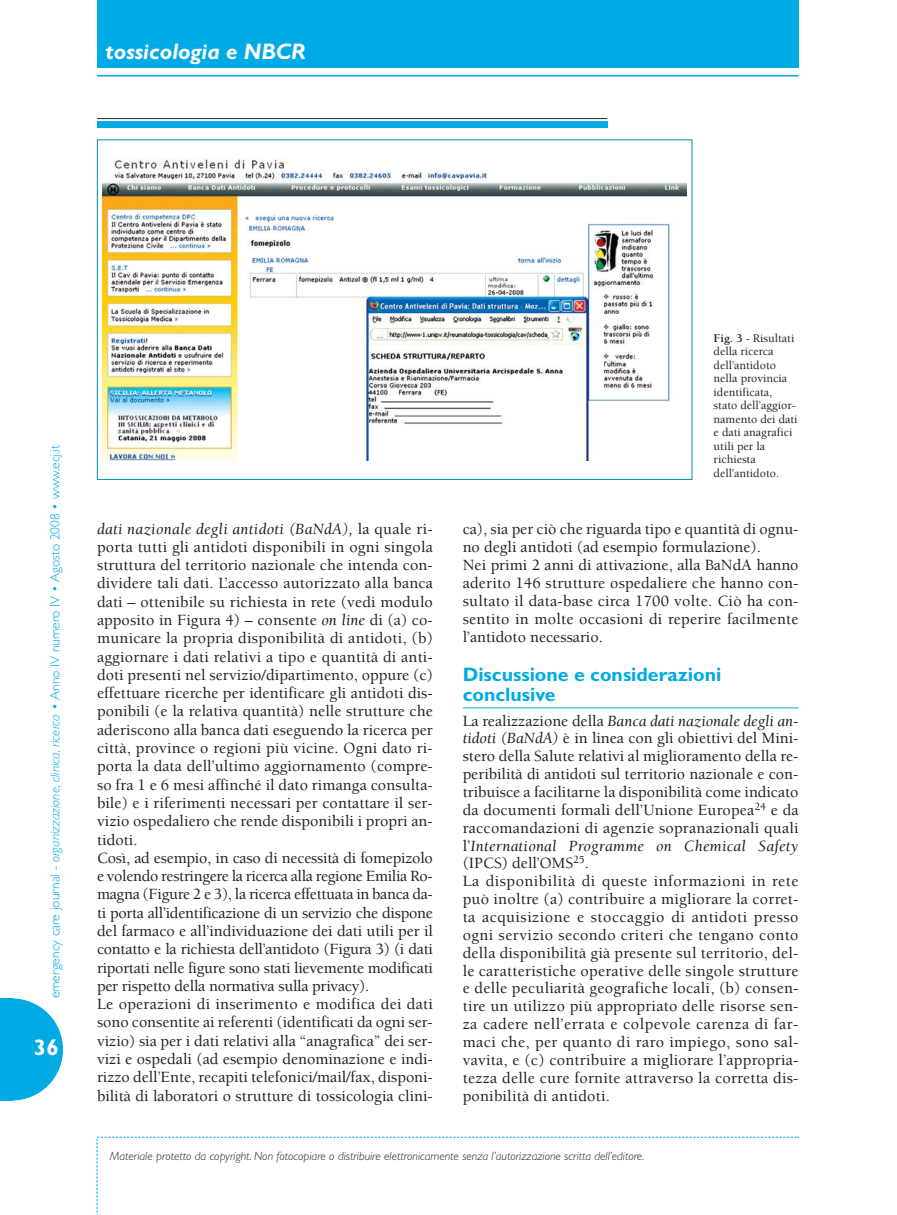
<style>
.page{position:relative;width:897px;height:1215px;background:#fff}
.page>*{position:absolute;margin:0;border:0;box-sizing:border-box;transform-origin:0 0}
.t1{font:italic 700 22.5px "Gill Sans";color:#fff}
.t2{font:700 22.5px "Gill Sans";color:#fff}
.t3{font:700 19.5px/20.2px "Gill Sans";color:#00aae5}
.t4{font:500 16.05px/18.3px "Berkeley";letter-spacing:.005em;color:#231f20}
.t5{font:300 13.5px "Gill Sans";color:#00aae5}
.t6{font:500 12px/13.5px "Berkeley";color:#231f20}
.t7{font:italic 300 12px "Gill Sans";color:#231f20}
.s1{font-style:italic}
.s2{font-weight:700}
.s3{font-weight:400;font-style:italic}
</style>
<div class="page">
<svg style="left:97px;top:1137px;width:702px;height:78px"></svg>
<div style="left:97px;top:0;width:702px;height:67px;background:#00aae5"></div>
<hr style="left:97px;top:75px;width:702px;height:2px;background:#00aae5">
<svg style="left:12px;top:998px;width:51px;height:103px"></svg>
<div style="left:0;top:998px;width:12px;height:103px;background:#00aae5"></div>
<hr style="left:463px;top:708px;width:336px;height:1px;background:#00aae5">
<img style="left:103px;top:159px;width:584px;height:301px">
<div style="left:97px;top:121px;width:510px;height:7px;background:#00aae5"></div>
<hr style="left:97px;top:118px;width:510px;height:1px;background:#231f20">
<h1 class="t1" style="left:106px;top:44px;width:202px">tossicologia e NBCR</h1>
<p class="t5" style="left:50px;top:998px;width:555px;rotate:-90deg">emergency care journal - <span class="s1">organizzazione, clinica, ricerca •</span> Anno IV numero IV • Agosto 2008 • www.ecj.it</p>
<h1 class="t2" style="left:34px;top:1039px;width:26px">36</h1>
<p class="t6" style="left:714px;top:332px;width:85px"><span class="s2">Fig. 3</span> - Risultati della ricerca dell’antidoto nella provincia identificata, stato dell’aggior&shy;namento dei dati e dati anagrafici utili per la richiesta dell’antidoto.</p>
<p class="t4" style="left:97px;top:521px;width:337px"><span class="s3">dati nazionale degli antidoti (BaNdA),</span> la quale ri&shy;porta tutti gli antidoti disponibili in ogni singola struttura del territorio nazionale che intenda con&shy;dividere tali dati. L’accesso autorizzato alla banca dati – ottenibile su richiesta in rete (vedi modulo apposito in Figura 4) – consente <span class="s3">on line</span> di (a) co&shy;municare la propria disponibilità di antidoti, (b) aggiornare i dati relativi a tipo e quantità di anti&shy;doti presenti nel servizio/dipartimento, oppure (c) effettuare ricerche per identificare gli antidoti dis&shy;ponibili (e la relativa quantità) nelle strutture che aderiscono alla banca dati eseguendo la ricerca per città, province o regioni più vicine. Ogni dato ri&shy;porta la data dell’ultimo aggiornamento (compre&shy;so fra 1 e 6 mesi affinché il dato rimanga consulta&shy;bile) e i riferimenti necessari per contattare il ser&shy;vizio ospedaliero che rende disponibili i propri an&shy;tidoti.<br>Così, ad esempio, in caso di necessità di fomepizolo e volendo restringere la ricerca alla regione Emilia Ro&shy;magna (Figure 2 e 3), la ricerca effettuata in banca da&shy;ti porta all’identificazione di un servizio che dispone del farmaco e all’individuazione dei dati utili per il contatto e la richiesta dell’antidoto (Figura 3) (i dati riportati nelle figure sono stati lievemente modificati per rispetto della normativa sulla privacy).<br>Le operazioni di inserimento e modifica dei dati sono consentite ai referenti (identificati da ogni ser&shy;vizio) sia per i dati relativi alla “anagrafica” dei ser&shy;vizi e ospedali (ad esempio denominazione e indi&shy;rizzo dell’Ente, recapiti telefonici/mail/fax, disponi&shy;bilità di laboratori o strutture di tossicologia clini-</p>
<p class="t4" style="left:463px;top:521px;width:337px">ca), sia per ciò che riguarda tipo e quantità di ognu&shy;no degli antidoti (ad esempio formulazione).<br>Nei primi 2 anni di attivazione, alla BaNdA hanno aderito 146 strutture ospedaliere che hanno con&shy;sultato il data-base circa 1700 volte. Ciò ha con&shy;sentito in molte occasioni di reperire facilmente l’antidoto necessario.</p>
<p class="t3" style="left:463px;top:666px;width:260px">Discussione e considerazioni conclusive</p>
<p class="t4" style="left:463px;top:713px;width:337px;line-height:17.9px">La realizzazione della <span class="s3">Banca dati nazionale degli an&shy;tidoti (BaNdA)</span> è in linea con gli obiettivi del Mini&shy;stero della Salute relativi al miglioramento della re&shy;peribilità di antidoti sul territorio nazionale e con&shy;tribuisce a facilitarne la disponibilità come indicato da documenti formali dell’Unione Europea<sup>24</sup> e da raccomandazioni di agenzie sopranazionali quali l’<span class="s3">International Programme on Chemical Safety </span>(IPCS) dell’OMS<sup>25</sup>.<br>La disponibilità di queste informazioni in rete può inoltre (a) contribuire a migliorare la corret&shy;ta acquisizione e stoccaggio di antidoti presso ogni servizio secondo criteri che tengano conto della disponibilità già presente sul territorio, del&shy;le caratteristiche operative delle singole strutture e delle peculiarità geografiche locali, (b) consen&shy;tire un utilizzo più appropriato delle risorse sen&shy;za cadere nell’errata e colpevole carenza di far&shy;maci che, per quanto di raro impiego, sono sal&shy;vavita, e (c) contribuire a migliorare l’appropria&shy;tezza delle cure fornite attraverso la corretta dis&shy;ponibilità di antidoti.</p>
<p class="t7" style="left:110px;top:1152px;width:536px">Materiale protetto da copyright. Non fotocopiare o distribuire elettronicamente senza l’autorizzazione scritta dell’editore.</p>
</div>
